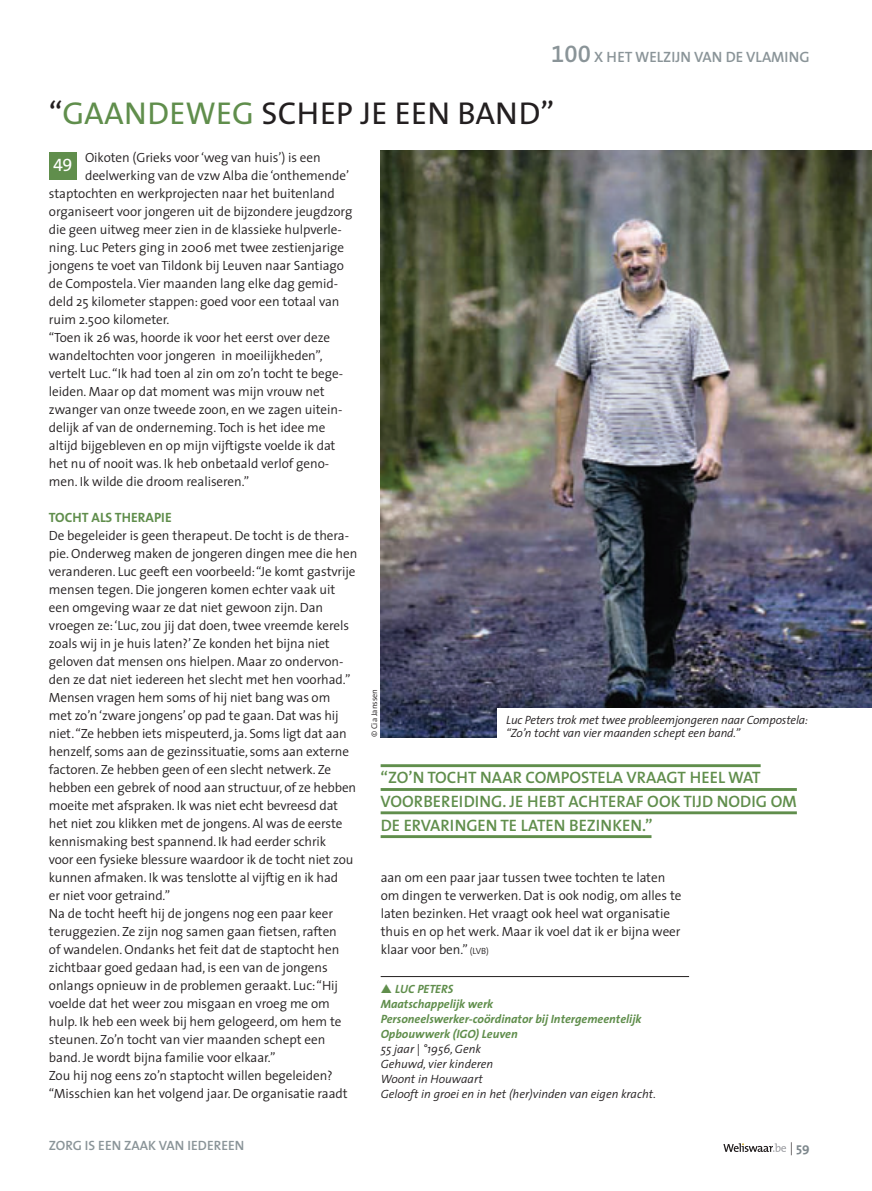
<style>
.page{position:relative;width:872px;height:1191px;background:#fff}
.page>*{position:absolute;margin:0;border:0;box-sizing:border-box;transform-origin:0 0}
.t1{font:31.8px "The Mix";letter-spacing:.005em;color:#231f20}
.t2{font:18px "The Mix Expert";color:#fff}
.t3{font:600 16.65px/23.9px "The Sans";color:#608e4c}
.t4{font:600 15px "The Sans";color:#8a9498}
.t5{font:600 13.5px "The Sans";color:#8a9498}
.t6{font:700 13.5px "The Sans";color:#608e4c}
.t7{font:300 13.35px/18px "The Sans";letter-spacing:-.005em;color:#231f20}
.t8{font:700 13.05px "The Mix";color:#7e888d}
.t9{font:italic 300 12px/15px "The Sans";letter-spacing:-.01em;color:#231f20}
.t10{font:italic 700 12px/15px "The Sans";color:#608e4c}
.t11{font:300 8.25px "The Sans";letter-spacing:-.005em;color:#231f20}
.s1{font-family:"The Sans Semi Bold Expert";font-weight:400;font-size:24px}
.s2{color:#608e4c}
.s3{font-size:9px}
.s4{font-weight:300;color:#231f20}
</style>
<div class="page">
<svg style="left:723px;top:1143px;width:63px;height:9px"></svg>
<hr style="left:381px;top:976px;width:308px;height:1px;background:#231f20">
<img style="left:380px;top:150px;width:492px;height:587px">
<hr style="left:380px;top:764px;width:380px;height:3px;background:#608e4c">
<hr style="left:380px;top:788px;width:417px;height:3px;background:#608e4c">
<hr style="left:380px;top:811px;width:417px;height:3px;background:#608e4c">
<hr style="left:380px;top:835px;width:271px;height:3px;background:#608e4c">
<div style="left:49px;top:152px;width:28px;height:28px;background:#608e4c"></div>
<div style="left:497px;top:708px;width:375px;height:38px;background:#fff"></div>
<p class="t4" style="left:551px;top:51px;width:260px"><span class="s1">100</span> X HET WELZIJN VAN DE VLAMING</p>
<h1 class="t1" style="left:49px;top:101px;width:507px">“<span class="s2">GAANDEWEG</span> SCHEP JE EEN BAND”</h1>
<p class="t7" style="left:85px;top:150px;width:237px">Oikoten (Grieks voor ‘weg van huis’) is een</p>
<p class="t7" style="left:85px;top:168px;width:265px">deelwerking van de vzw Alba die ‘onthemende’</p>
<p class="t7" style="left:49px;top:186px;width:287px">staptochten en werkprojecten naar het buitenland</p>
<p class="t7" style="left:49px;top:204px;width:305px">organiseert voor jongeren uit de bijzondere jeugdzorg</p>
<p class="t7" style="left:49px;top:222px;width:294px">die geen uitweg meer zien in de klassieke hulpverle-</p>
<p class="t7" style="left:49px;top:240px;width:297px">ning. Luc Peters ging in 2006 met twee zestienjarige</p>
<p class="t7" style="left:49px;top:258px;width:296px">jongens te voet van Tildonk bij Leuven naar Santiago</p>
<p class="t7" style="left:49px;top:276px;width:291px">de Compostela. Vier maanden lang elke dag gemid-</p>
<p class="t7" style="left:49px;top:294px;width:292px">deld 25 kilometer stappen: goed voor een totaal van</p>
<p class="t7" style="left:49px;top:312px;width:122px">ruim 2.500 kilometer.</p>
<p class="t7" style="left:49px;top:330px;width:283px">“Toen ik 26 was, hoorde ik voor het eerst over deze</p>
<p class="t7" style="left:49px;top:348px;width:275px">wandeltochten voor jongeren in moeilijkheden”,</p>
<p class="t7" style="left:49px;top:366px;width:296px">vertelt Luc. “Ik had toen al zin om zo’n tocht te bege-</p>
<p class="t7" style="left:49px;top:384px;width:277px">leiden. Maar op dat moment was mijn vrouw net</p>
<p class="t7" style="left:49px;top:402px;width:295px">zwanger van onze tweede zoon, en we zagen uitein-</p>
<p class="t7" style="left:49px;top:420px;width:278px">delijk af van de onderneming. Toch is het idee me</p>
<p class="t7" style="left:49px;top:438px;width:288px">altijd bijgebleven en op mijn vijftigste voelde ik dat</p>
<p class="t7" style="left:49px;top:456px;width:282px">het nu of nooit was. Ik heb onbetaald verlof geno-</p>
<p class="t7" style="left:49px;top:474px;width:202px">men. Ik wilde die droom realiseren.”</p>
<p class="t6" style="left:49px;top:512px;width:124px">TOCHT ALS THERAPIE</p>
<p class="t7" style="left:49px;top:528px;width:310px">De begeleider is geen therapeut. De tocht is de thera&shy;pie. Onderweg maken de jongeren dingen mee die hen veranderen. Luc geeft een voorbeeld: “Je komt gastvrije mensen tegen. Die jongeren komen echter vaak uit een omgeving waar ze dat niet gewoon zijn. Dan vroegen ze: ‘Luc, zou jij dat doen, twee vreemde kerels zoals wij in je huis laten?’ Ze konden het bijna niet geloven dat mensen ons hielpen. Maar zo ondervon&shy;den ze dat niet iedereen het slecht met hen voorhad.” Mensen vragen hem soms of hij niet bang was om<br>met zo’n ‘zware jongens’ op pad te gaan. Dat was hij niet. “Ze hebben iets mispeuterd, ja. Soms ligt dat aan henzelf, soms aan de gezinssituatie, soms aan externe factoren. Ze hebben geen of een slecht netwerk. Ze hebben een gebrek of nood aan structuur, of ze hebben moeite met afspraken. Ik was niet echt bevreesd dat het niet zou klikken met de jongens. Al was de eerste kennismaking best spannend. Ik had eerder schrik<br>voor een fysieke blessure waardoor ik de tocht niet zou kunnen afmaken. Ik was tenslotte al vijftig en ik had<br>er niet voor getraind.”<br>Na de tocht heeft hij de jongens nog een paar keer teruggezien. Ze zijn nog samen gaan fietsen, raften<br>of wandelen. Ondanks het feit dat de staptocht hen zichtbaar goed gedaan had, is een van de jongens onlangs opnieuw in de problemen geraakt. Luc: “Hij voelde dat het weer zou misgaan en vroeg me om hulp. Ik heb een week bij hem gelogeerd, om hem te steunen. Zo’n tocht van vier maanden schept een band. Je wordt bijna familie voor elkaar.”<br>Zou hij nog eens zo’n staptocht willen begeleiden? “Misschien kan het volgend jaar. De organisatie raadt</p>
<h2 class="t2" style="left:53px;top:155px;width:21px">49</h2>
<p class="t11" style="left:371px;top:737px;width:50px;rotate:-90deg">© Cia Janssen</p>
<p class="t9" style="left:506px;top:713px;width:303px">Luc Peters trok met twee probleemjongeren naar Compostela:</p>
<p class="t9" style="left:506px;top:726px;width:235px">“Zo’n tocht van vier maanden schept een band.”</p>
<p class="t3" style="left:380px;top:767px;width:418px">“ZO’N TOCHT NAAR COMPOSTELA VRAAGT HEEL WAT<br>VOORBEREIDING. JE HEBT ACHTERAF OOK TIJD NODIG OM<br>DE ERVARINGEN TE LATEN BEZINKEN.”</p>
<p class="t7" style="left:381px;top:870px;width:302px">aan om een paar jaar tussen twee tochten te laten om dingen te verwerken. Dat is ook nodig, om alles te laten bezinken. Het vraagt ook heel wat organisatie thuis en op het werk. Maar ik voel dat ik er bijna weer klaar voor ben.” <span class="s3">(LVB)</span></p>
<p class="t10" style="left:381px;top:982px;width:262px">▲ LUC PETERS<br>Maatschappelijk werk<br>Personeelswerker-coördinator bij Intergemeentelijk<br>Opbouwwerk (IGO) Leuven</p>
<p class="t9" style="left:381px;top:1042px;width:277px">55 jaar | °1956, Genk<br>Gehuwd, vier kinderen<br>Woont in Houwaart<br>Gelooft in groei en in het (her)vinden van eigen kracht.</p>
<p class="t5" style="left:49px;top:1140px;width:197px">ZORG IS EEN ZAAK VAN IEDEREEN</p>
<p class="t8" style="left:789px;top:1138px;width:21px"><span class="s4">|</span> 59</p>
</div>
